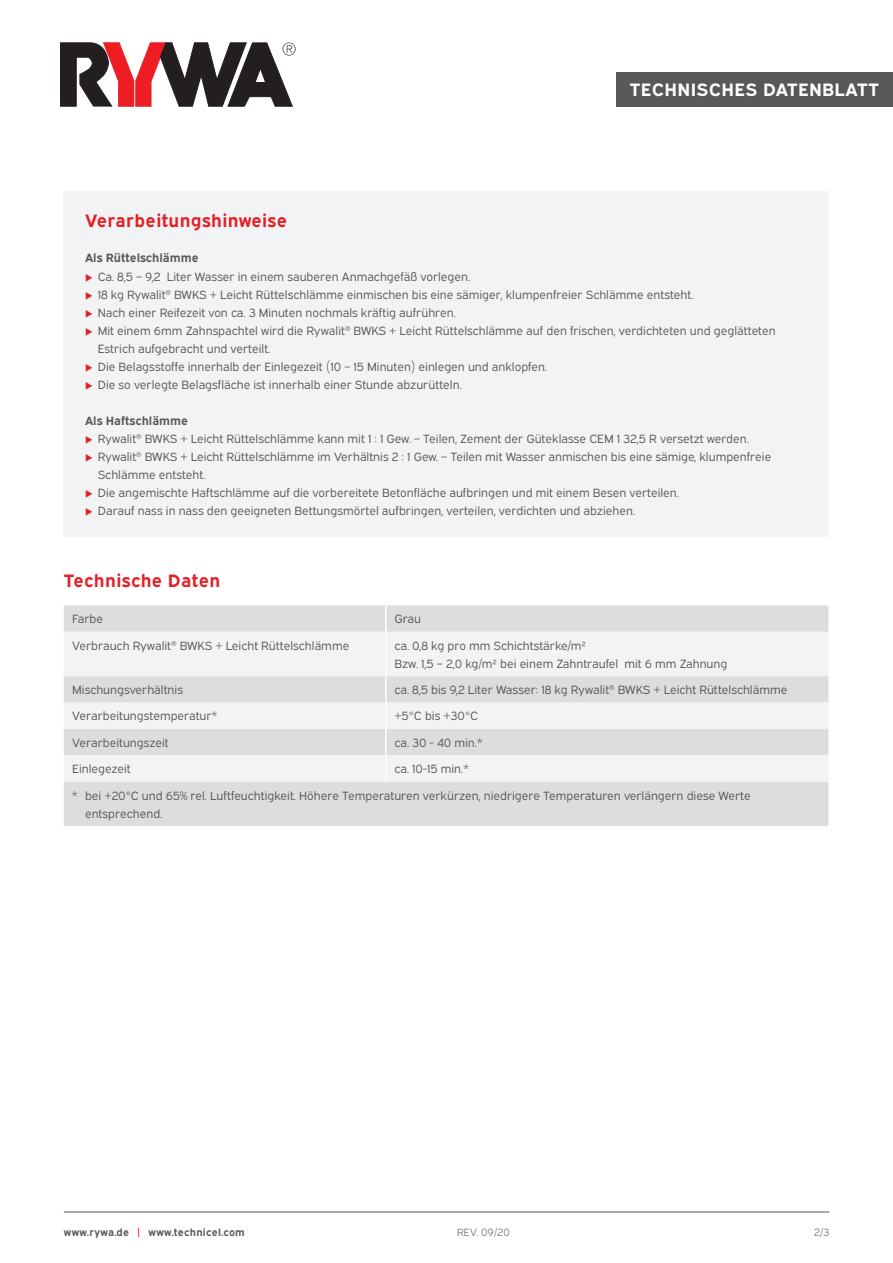
<style>
.page{position:relative;width:893px;height:1263px;background:#fff}
.page>*{position:absolute;margin:0;border:0;box-sizing:border-box;transform-origin:0 0}
.t1{font:700 18px "Expressway Rg";letter-spacing:.02em;color:#e41f25}
.t2{font:700 18px "Expressway Rg";letter-spacing:.02em;color:#fff}
.t3{font:12px/18px "Expressway Bk";color:#57585a}
.t4{font:700 12px "Expressway Rg";color:#57585a}
.t5{font:700 10.5px "Expressway Rg";letter-spacing:.02em;color:#57585a}
.t6{font:10.5px "Expressway Lt";letter-spacing:.01em;color:#57585a}
.s1{color:#e41f25}
</style>
<div class="page">
<hr style="left:64px;top:1212px;width:765px;height:1px;background:#57585a">
<div style="left:616px;top:72px;width:277px;height:34px;background:#57585a"></div>
<svg style="left:60px;top:43px;width:236px;height:63px"></svg>
<div style="left:64px;top:191px;width:765px;height:346px;background:#f2f3f4"></div>
<div style="left:64px;top:605px;width:764px;height:221px;background:#dcdddf"></div>
<svg style="left:64px;top:632px;width:764px;height:150px;fill:#f2f3f4"></svg>
<hr style="left:385px;top:605px;width:2px;height:27px;background:#fff">
<hr style="left:385px;top:632px;width:2px;height:44px;background:#fff">
<hr style="left:385px;top:676px;width:2px;height:26px;background:#fff">
<hr style="left:385px;top:702px;width:2px;height:27px;background:#fff">
<hr style="left:385px;top:729px;width:2px;height:26px;background:#fff">
<hr style="left:385px;top:755px;width:2px;height:27px;background:#fff">
<h1 class="t2" style="left:630px;top:76px;width:251px">TECHNISCHES DATENBLATT</h1>
<h1 class="t1" style="left:85px;top:207px;width:204px">Verarbeitungshinweise</h1>
<p class="t4" style="left:85px;top:249px;width:115px">Als Rüttelschlämme</p>
<p class="t3" style="left:98px;top:267px;width:679px">Ca. 8,5 – 9,2 Liter Wasser in einem sauberen Anmachgefäß vorlegen.<br>18 kg Rywalit<sup>®</sup> BWKS + Leicht Rüttelschlämme einmischen bis eine sämiger, klumpenfreier Schlämme entsteht.<br>Nach einer Reifezeit von ca. 3 Minuten nochmals kräftig aufrühren.<br>Mit einem 6mm Zahnspachtel wird die Rywalit<sup>®</sup> BWKS + Leicht Rüttelschlämme auf den frischen, verdichteten und geglätteten Estrich aufgebracht und verteilt.<br>Die Belagsstoffe innerhalb der Einlegezeit (10 – 15 Minuten) einlegen und anklopfen.<br>Die so verlegte Belagsfläche ist innerhalb einer Stunde abzurütteln.</p>
<p class="t4" style="left:85px;top:412px;width:105px">Als Haftschlämme</p>
<p class="t3" style="left:98px;top:429px;width:675px">Rywalit<sup>®</sup> BWKS + Leicht Rüttelschlämme kann mit 1 : 1 Gew. – Teilen, Zement der Güteklasse CEM 1 32,5 R versetzt werden.<br>Rywalit<sup>®</sup> BWKS + Leicht Rüttelschlämme im Verhältnis 2 : 1 Gew. – Teilen mit Wasser anmischen bis eine sämige, klumpenfreie Schlämme entsteht.<br>Die angemischte Haftschlämme auf die vorbereitete Betonfläche aufbringen und mit einem Besen verteilen.<br>Darauf nass in nass den geeigneten Bettungsmörtel aufbringen, verteilen, verdichten und abziehen.</p>
<h1 class="t1" style="left:64px;top:567px;width:158px">Technische Daten</h1>
<p class="t3" style="left:72px;top:609px;width:32px">Farbe</p>
<p class="t3" style="left:394px;top:609px;width:28px">Grau</p>
<p class="t3" style="left:72px;top:635px;width:279px">Verbrauch Rywalit<sup>®</sup> BWKS + Leicht Rüttelschlämme</p>
<p class="t3" style="left:394px;top:635px;width:335px">ca. 0,8 kg pro mm Schichtstärke/m²<br>Bzw. 1,5 – 2,0 kg/m² bei einem Zahntraufel mit 6 mm Zahnung</p>
<p class="t3" style="left:72px;top:680px;width:112px">Mischungsverhältnis</p>
<p class="t3" style="left:394px;top:680px;width:394px">ca. 8,5 bis 9,2 Liter Wasser: 18 kg Rywalit<sup>®</sup> BWKS + Leicht Rüttelschlämme</p>
<p class="t3" style="left:72px;top:706px;width:146px">Verarbeitungstemperatur*</p>
<p class="t3" style="left:394px;top:706px;width:85px">+5°C bis +30°C</p>
<p class="t3" style="left:72px;top:732px;width:98px">Verarbeitungszeit</p>
<p class="t3" style="left:394px;top:732px;width:89px">ca. 30 - 40 min.*</p>
<p class="t3" style="left:72px;top:759px;width:60px">Einlegezeit</p>
<p class="t3" style="left:72px;top:754px;width:680px;line-height:26.4px;text-indent:322px">ca. 10-15 min.*<br>* bei +20°C und 65% rel. Luftfeuchtigkeit. Höhere Temperaturen verkürzen, niedrigere Temperaturen verlängern diese Werte</p>
<p class="t3" style="left:85px;top:803px;width:79px">entsprechend.</p>
<p class="t5" style="left:64px;top:1223px;width:183px">www.rywa.de <span class="s1">|</span> www.technicel.com</p>
<p class="t6" style="left:457px;top:1224px;width:54px">REV. 09/20</p>
<p class="t6" style="left:814px;top:1224px;width:16px">2/3</p>
</div>
